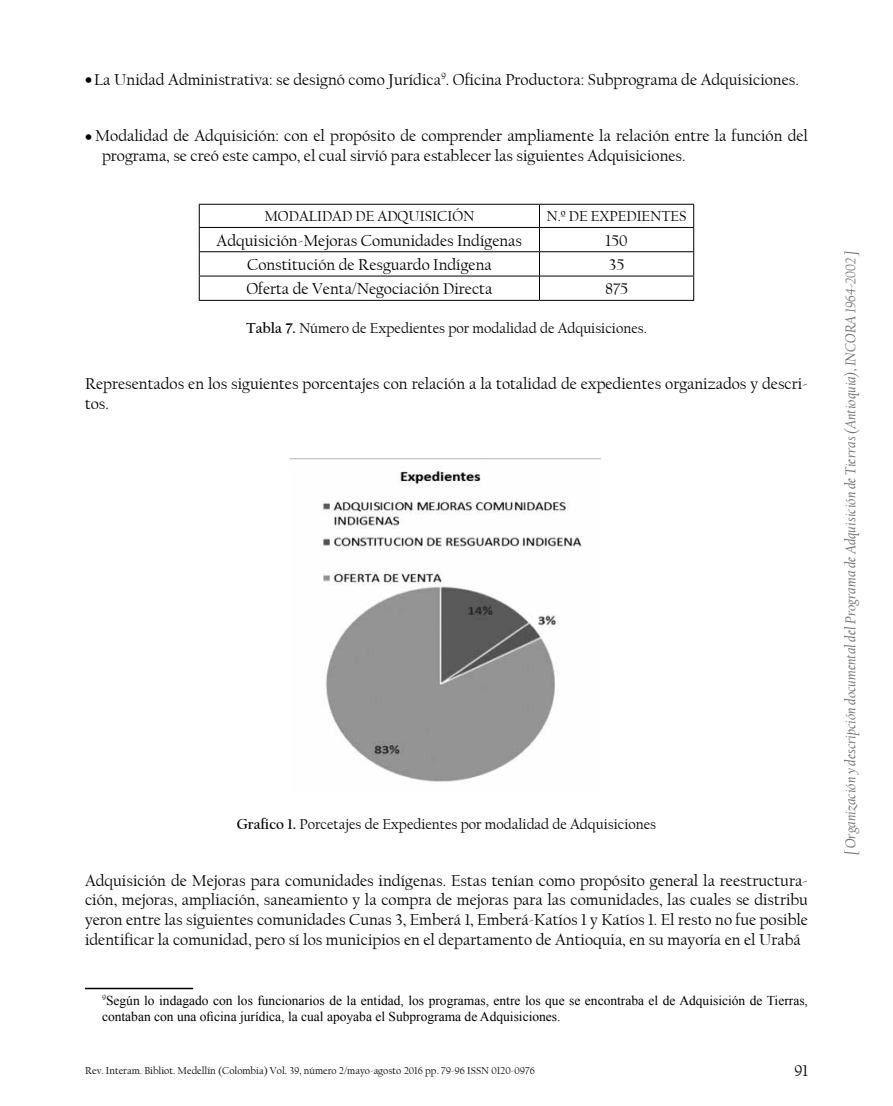
<style>
.page{position:relative;width:893px;height:1106px;background:#fff}
.page>*{position:absolute;margin:0;border:0;box-sizing:border-box;transform-origin:0 0}
.t1{font:16.5px/19.8px "Californian FB";color:#000}
.t2{font:15px "Californian FB";color:#000}
.t3{font:italic 15px "Californian FB";color:#706f6f}
.t4{font:13.5px/16.2px "Times New Roman";color:#000}
.t5{font:10.5px "Californian FB";color:#000}
.s1{font-size:10.5px}
.s2{font-weight:700}
</style>
<div class="page">
<hr style="left:199px;top:204px;width:340px;height:1px;background:#000">
<hr style="left:539px;top:204px;width:155px;height:1px;background:#000">
<hr style="left:199px;top:227px;width:340px;height:1px;background:#000">
<hr style="left:539px;top:227px;width:155px;height:1px;background:#000">
<hr style="left:199px;top:251px;width:340px;height:1px;background:#000">
<hr style="left:539px;top:251px;width:155px;height:1px;background:#000">
<hr style="left:199px;top:276px;width:340px;height:1px;background:#000">
<hr style="left:539px;top:276px;width:155px;height:1px;background:#000">
<hr style="left:199px;top:300px;width:340px;height:1px;background:#000">
<hr style="left:539px;top:300px;width:155px;height:1px;background:#000">
<svg style="left:199px;top:205px;width:1px;height:95px"></svg>
<svg style="left:539px;top:205px;width:1px;height:95px"></svg>
<svg style="left:693px;top:205px;width:1px;height:95px"></svg>
<img style="left:291px;top:458px;width:310px;height:324px">
<hr style="left:85px;top:987px;width:108px;height:2px;background:#000">
<p class="t1" style="left:85px;top:70px;width:715px"><span class="s1">•</span> La Unidad Administrativa: se designó como Jurídica<sup>9</sup>. Oficina Productora: Subprograma de Adquisiciones.</p>
<p class="t1" style="left:102px;top:126px;width:707px;text-indent:-17px"><span class="s1">•</span> Modalidad de Adquisición: con el propósito de comprender ampliamente la relación entre la función del programa, se creó este campo, el cual sirvió para establecer las siguientes Adquisiciones.</p>
<p class="t2" style="left:264px;top:208px;width:212px">MODALIDAD DE ADQUISICIÓN</p>
<p class="t2" style="left:546px;top:208px;width:142px">N.º DE EXPEDIENTES</p>
<p class="t1" style="left:217px;top:231px;width:307px">Adquisición-Mejoras Comunidades Indígenas</p>
<p class="t1" style="left:606px;top:231px;width:24px">150</p>
<p class="t1" style="left:247px;top:255px;width:246px">Constitución de Resguardo Indígena</p>
<p class="t1" style="left:609px;top:255px;width:17px">35</p>
<p class="t1" style="left:246px;top:279px;width:248px">Oferta de Venta/Negociación Directa</p>
<p class="t1" style="left:605px;top:279px;width:25px">875</p>
<p class="t2" style="left:246px;top:319px;width:402px"><span class="s2">Tabla 7.</span> Número de Expedientes por modalidad de Adquisiciones.</p>
<p class="t1" style="left:85px;top:374px;width:724px">Representados en los siguientes porcentajes con relación a la totalidad de expedientes organizados y descri&shy;tos.</p>
<p class="t2" style="left:237px;top:815px;width:421px"><span class="s2">Grafico 1.</span> Porcetajes de Expedientes por modalidad de Adquisiciones</p>
<p class="t1" style="left:85px;top:870px;width:724px;text-align:justify">Adquisición de Mejoras para comunidades indígenas. Estas tenían como propósito general la reestructura&shy;ción, mejoras, ampliación, saneamiento y la compra de mejoras para las comunidades, las cuales se distribu yeron entre las siguientes comunidades Cunas 3, Emberá 1, Emberá-Katíos 1 y Katíos 1. El resto no fue posible identificar la comunidad, pero sí los municipios en el departamento de Antioquia, en su mayoría en el Urabá</p>
<p class="t4" style="left:102px;top:991px;width:707px"><sup>9</sup>Según lo indagado con los funcionarios de la entidad, los programas, entre los que se encontraba el de Adquisición de Tierras, contaban con una oficina jurídica, la cual apoyaba el Subprograma de Adquisiciones.</p>
<p class="t5" style="left:85px;top:1065px;width:451px">Rev. Interam. Bibliot. Medellín (Colombia) Vol. 39, número 2/mayo-agosto 2016 pp. 79-96 ISSN 0120-0976</p>
<p class="t1" style="left:794px;top:1060px;width:15px">91</p>
<p class="t3" style="left:842px;top:854px;width:606px;rotate:-90deg">[ Organización y descripción documental del Programa de Adquisición de Tierras (Antioquia), INCORA 1964-2002 ]</p>
</div>
